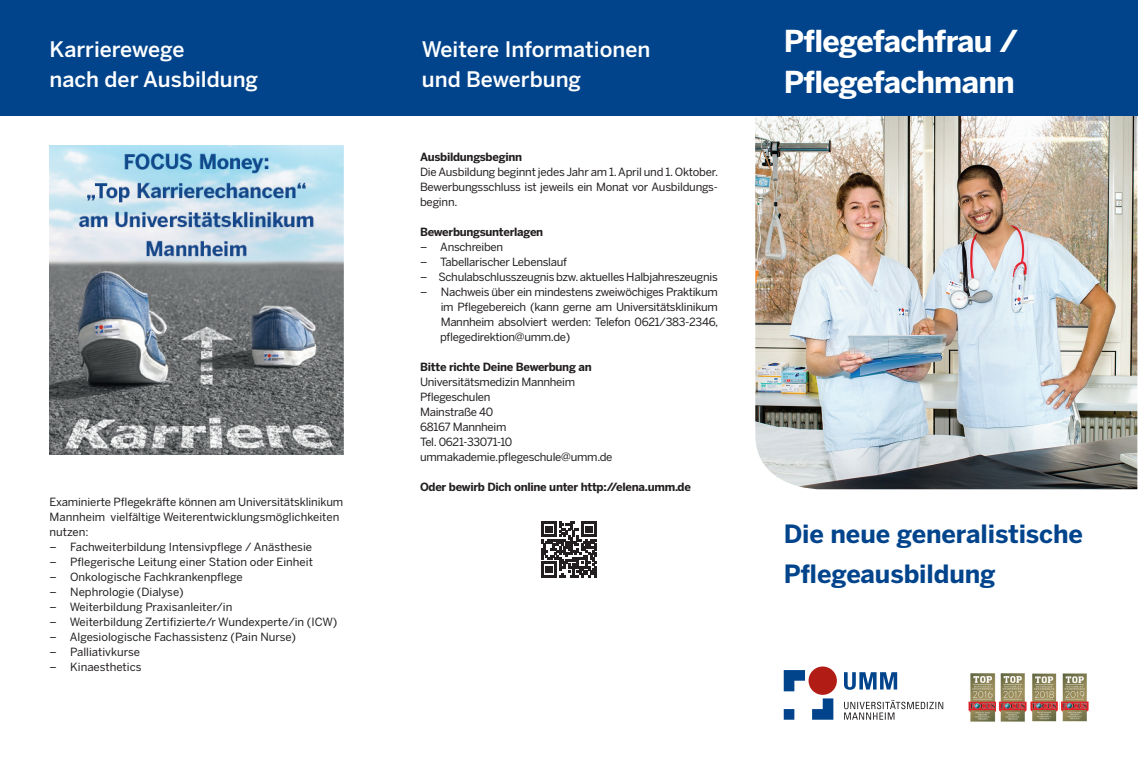
<style>
.page{position:relative;width:1138px;height:766px;background:#fff}
.page>*{position:absolute;margin:0;border:0;box-sizing:border-box;transform-origin:0 0}
.t1{font:700 30px/41.2px "Benton Sans";letter-spacing:-.025em;color:#fff}
.t2{font:700 25px/40px "Benton Sans";letter-spacing:-.005em;color:#01448c}
.t3{font:500 21.25px/30px "Benton Sans";color:#fff}
.t4{font:11.25px/15px "Benton Sans";letter-spacing:-.015em;color:#231f20}
.t5{font:700 11.25px "Benton Sans";letter-spacing:-.025em;color:#231f20}
</style>
<div class="page">
<img style="left:755px;top:116px;width:382px;height:373px">
<div style="left:0;top:0;width:1137px;height:116px;background:#01448c"></div>
<div style="left:808px;top:666px;width:28px;height:28px;background:#b11d15;border-radius:50%"></div>
<svg style="left:844px;top:700px;width:99px;height:19px"></svg>
<svg style="left:844px;top:672px;width:53px;height:17px"></svg>
<svg style="left:783px;top:669px;width:50px;height:50px"></svg>
<img style="left:998px;top:673px;width:29px;height:49px">
<img style="left:968px;top:673px;width:27px;height:49px">
<img style="left:1059px;top:673px;width:30px;height:48px">
<img style="left:1030px;top:673px;width:27px;height:48px">
<img style="left:50px;top:146px;width:294px;height:309px">
<svg style="left:541px;top:521px;width:56px;height:56px"></svg>
<h3 class="t3" style="left:50px;top:34px;width:210px">Karrierewege<br>nach der Ausbildung</h3>
<p class="t4" style="left:50px;top:494px;width:295px">Examinierte Pflegekräfte können am Universitätsklinikum<br>Mannheim vielfältige Weiterentwicklungsmöglichkeiten nutzen:</p>
<p class="t4" style="left:50px;top:539px;width:264px">– Fachweiterbildung Intensivpflege / Anästhesie</p>
<p class="t4" style="left:50px;top:554px;width:265px">– Pflegerische Leitung einer Station oder Einheit</p>
<p class="t4" style="left:50px;top:569px;width:195px">– Onkologische Fachkrankenpflege</p>
<p class="t4" style="left:50px;top:584px;width:135px">– Nephrologie (Dialyse)</p>
<p class="t4" style="left:50px;top:599px;width:184px">– Weiterbildung Praxisanleiter/in</p>
<p class="t4" style="left:50px;top:614px;width:289px">– Weiterbildung Zertifizierte/r Wundexperte/in (ICW)</p>
<p class="t4" style="left:50px;top:629px;width:248px">– Algesiologische Fachassistenz (Pain Nurse)</p>
<p class="t4" style="left:50px;top:644px;width:92px">– Palliativkurse</p>
<p class="t4" style="left:50px;top:659px;width:93px">– Kinaesthetics</p>
<h3 class="t3" style="left:422px;top:34px;width:230px">Weitere Informationen und Bewerbung</h3>
<p class="t5" style="left:420px;top:150px;width:103px">Ausbildungsbeginn</p>
<p class="t4" style="left:420px;top:164px;width:299px;text-align:justify">Die Ausbildung beginnt jedes Jahr am 1. April und 1. Oktober.<br>Bewerbungsschluss ist jeweils ein Monat vor Ausbildungs&shy;beginn.</p>
<p class="t5" style="left:420px;top:225px;width:125px">Bewerbungsunterlagen</p>
<p class="t4" style="left:420px;top:239px;width:85px">– Anschreiben</p>
<p class="t4" style="left:420px;top:254px;width:148px">– Tabellarischer Lebenslauf</p>
<p class="t4" style="left:420px;top:269px;width:299px">– Schulabschlusszeugnis bzw. aktuelles Halbjahreszeugnis</p>
<p class="t4" style="left:440px;top:284px;width:280px;text-align:justify;text-indent:-20px">– Nachweis über ein mindestens zweiwöchiges Praktikum im Pflegebereich (kann gerne am Universitätsklinikum Mannheim absolviert werden: Telefon 0621/383-2346, pflegedirektion@umm.de)</p>
<p class="t5" style="left:420px;top:360px;width:173px">Bitte richte Deine Bewerbung an</p>
<p class="t4" style="left:420px;top:374px;width:194px">Universitätsmedizin Mannheim<br>Pflegeschulen<br>Mainstraße 40<br>68167 Mannheim<br>Tel. 0621-33071-10 ummakademie.pflegeschule@umm.de</p>
<p class="t5" style="left:420px;top:480px;width:272px">Oder bewirb Dich online unter http://elena.umm.de</p>
<h1 class="t1" style="left:783px;top:21px;width:236px">Pflegefachfrau /<br>Pflegefachmann</h1>
<h2 class="t2" style="left:783px;top:514px;width:301px">Die neue generalistische<br>Pflegeausbildung</h2>
</div>
